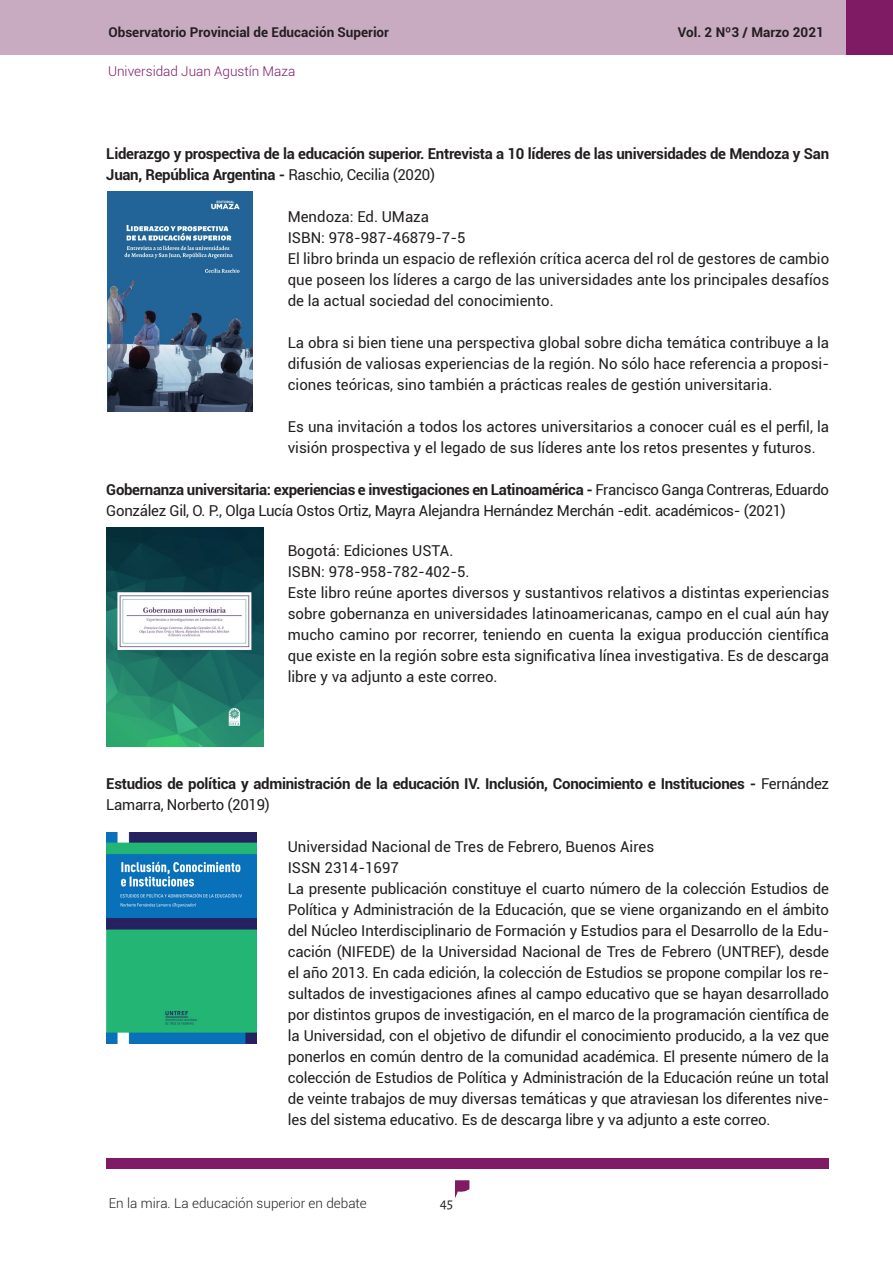
<style>
.page{position:relative;width:893px;height:1263px;background:#fff}
.page>*{position:absolute;margin:0;border:0;box-sizing:border-box;transform-origin:0 0}
.Txt_base{font:15px/21px "Roboto";color:#231f20;text-align:justify}
.Txt_base-2{font:700 15px/21px "Roboto";letter-spacing:-.02em;color:#231f20}
.Txt_base-3{font:15px/21px "Roboto";letter-spacing:-.02em;color:#231f20}
.t1{font:15px "Alegreya Sans";color:#231f20}
.t2{font:700 13.5px "Roboto";color:#231f20}
.t3{font:300 13.5px "Roboto";color:#231f20}
.t4{font:300 13.5px "Roboto";color:#7f1a64}
.s1{font-weight:400}
.s2{font-weight:700}
</style>
<div class="page">
<svg style="left:455px;top:1180px;width:14px;height:18px"></svg>
<div style="left:0;top:0;width:846px;height:54px;background:#c9abc1"></div>
<div style="left:106px;top:1158px;width:723px;height:10px;background:#7f1a64"></div>
<div style="left:846px;top:0;width:47px;height:54px;background:#7f1a64"></div>
<img style="left:107px;top:832px;width:149px;height:211px">
<img style="left:106px;top:527px;width:157px;height:220px">
<img style="left:108px;top:192px;width:144px;height:219px">
<p class="t2" style="left:108px;top:23px;width:282px">Observatorio Provincial de Educación Superior</p>
<p class="t2" style="left:678px;top:23px;width:148px">Vol. 2 Nº3 / Marzo 2021</p>
<p class="t4" style="left:108px;top:61px;width:189px">Universidad Juan Agustín Maza</p>
<p class="Txt_base-2" style="left:106px;top:143px;width:724px">Liderazgo y prospectiva de la educación superior. Entrevista a 10 líderes de las universidades de Mendoza y San<br>Juan, República Argentina - <span class="s1">Raschio, Cecilia (2020)</span></p>
<p class="Txt_base" style="left:288px;top:206px;width:143px">Mendoza: Ed. UMaza</p>
<p class="Txt_base" style="left:288px;top:227px;width:179px">ISBN: 978-987-46879-7-5</p>
<p class="Txt_base" style="left:288px;top:248px;width:543px">El libro brinda un espacio de reflexión crítica acerca del rol de gestores de cambio que poseen los líderes a cargo de las universidades ante los principales desafíos de la actual sociedad del conocimiento.</p>
<p class="Txt_base" style="left:288px;top:332px;width:543px">La obra si bien tiene una perspectiva global sobre dicha temática contribuye a la difusión de valiosas experiencias de la región. No sólo hace referencia a proposi&shy;ciones teóricas, sino también a prácticas reales de gestión universitaria.</p>
<p class="Txt_base" style="left:288px;top:416px;width:543px">Es una invitación a todos los actores universitarios a conocer cuál es el perfil, la visión prospectiva y el legado de sus líderes ante los retos presentes y futuros.</p>
<p class="Txt_base-3" style="left:106px;top:478px;width:724px"><span class="s2">Gobernanza universitaria: experiencias e investigaciones en Latinoamérica -</span> Francisco Ganga Contreras, Eduardo<br>González Gil, O. P., Olga Lucía Ostos Ortiz, Mayra Alejandra Hernández Merchán -edit. académicos- (2021)</p>
<p class="Txt_base" style="left:288px;top:540px;width:167px">Bogotá: Ediciones USTA.</p>
<p class="Txt_base" style="left:288px;top:561px;width:183px">ISBN: 978-958-782-402-5.</p>
<p class="Txt_base" style="left:288px;top:582px;width:543px">Este libro reúne aportes diversos y sustantivos relativos a distintas experiencias sobre gobernanza en universidades latinoamericanas, campo en el cual aún hay mucho camino por recorrer, teniendo en cuenta la exigua producción científica que existe en la región sobre esta significativa línea investigativa. Es de descarga libre y va adjunto a este correo.</p>
<p class="Txt_base-2" style="left:106px;top:772px;width:724px">Estudios de política y administración de la educación IV. Inclusión, Conocimiento e Instituciones - <span class="s1">Fernández<br>Lamarra, Norberto (2019)</span></p>
<p class="Txt_base" style="left:288px;top:835px;width:368px">Universidad Nacional de Tres de Febrero, Buenos Aires</p>
<p class="Txt_base" style="left:288px;top:856px;width:113px">ISSN 2314-1697</p>
<p class="Txt_base" style="left:288px;top:877px;width:543px">La presente publicación constituye el cuarto número de la colección Estudios de Política y Administración de la Educación, que se viene organizando en el ámbito del Núcleo Interdisciplinario de Formación y Estudios para el Desarrollo de la Edu&shy;cación (NIFEDE) de la Universidad Nacional de Tres de Febrero (UNTREF), desde el año 2013. En cada edición, la colección de Estudios se propone compilar los re&shy;sultados de investigaciones afines al campo educativo que se hayan desarrollado por distintos grupos de investigación, en el marco de la programación científica de la Universidad, con el objetivo de difundir el conocimiento producido, a la vez que ponerlos en común dentro de la comunidad académica. El presente número de la colección de Estudios de Política y Administración de la Educación reúne un total de veinte trabajos de muy diversas temáticas y que atraviesan los diferentes nive&shy;les del sistema educativo. Es de descarga libre y va adjunto a este correo.</p>
<p class="t3" style="left:109px;top:1194px;width:260px">En la mira. La educación superior en debate</p>
<p class="t1" style="left:440px;top:1193px;width:15px">45</p>
</div>
